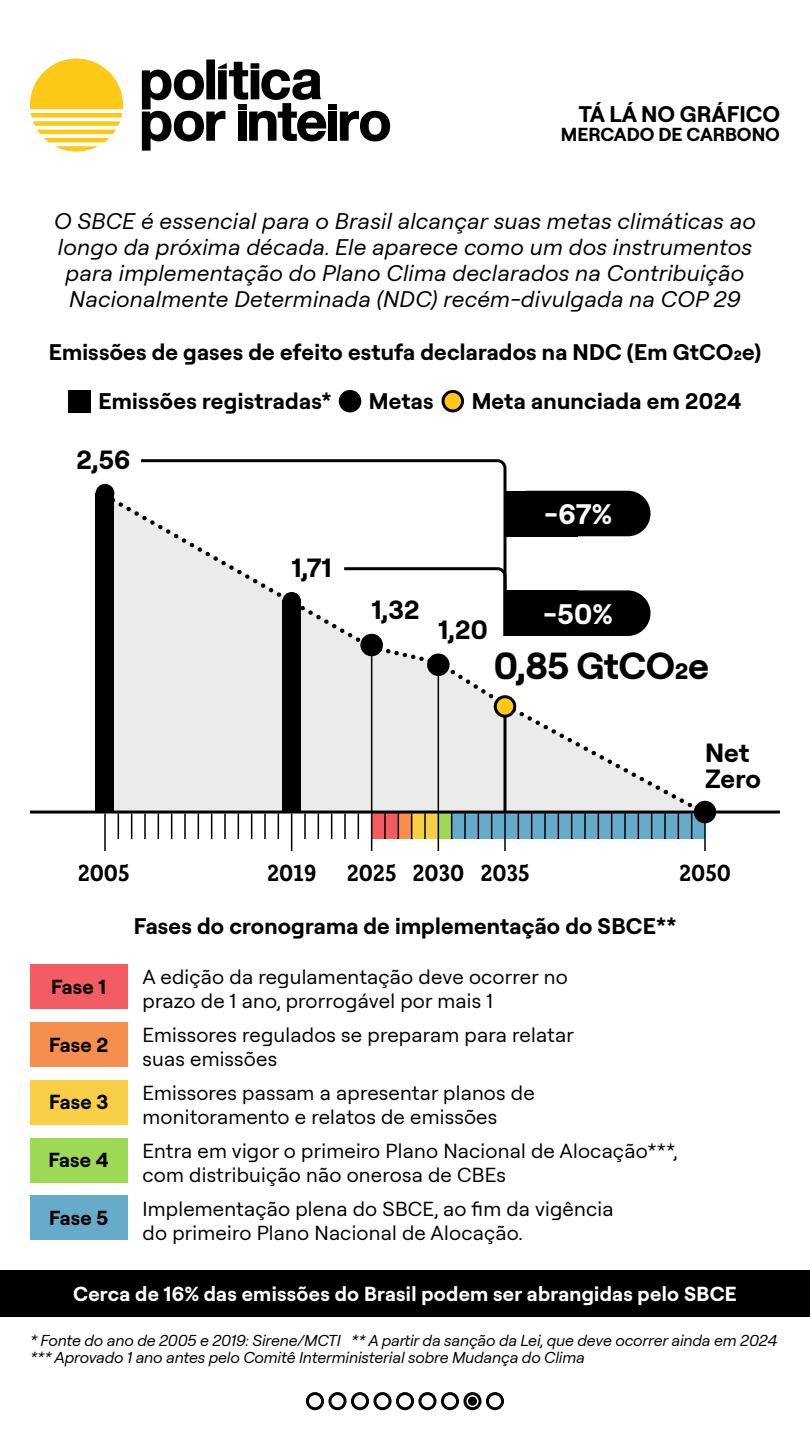
<style>
.page{position:relative;width:810px;height:1440px;background:#fff}
.page>*{position:absolute;margin:0;border:0;box-sizing:border-box;transform-origin:0 0}
.t1{font:700 37.5px "Roobert";letter-spacing:-.01em;color:#000}
.t2{font:700 28.12px "Roobert";color:#fff}
.t3{font:700 26.25px/26.2px "Roobert";letter-spacing:.01em;color:#000}
.t4{font:italic 22.5px/26.2px "Roobert";letter-spacing:.01em;color:#000;text-align:center}
.t5{font:700 22.5px/48.9px "Roobert";letter-spacing:.01em;color:#000}
.t6{font:800 22.5px "Rogliano";color:#000}
.t7{font:20.25px/24px "Roobert";letter-spacing:.01em;color:#000}
.t8{font:700 20.25px "Roobert";letter-spacing:.015em;color:#fff}
.t9{font:700 20.25px "Roobert";letter-spacing:.01em;color:#000}
.t10{font:700 18.75px "Roobert";color:#000}
.t11{font:italic 15.75px/17.2px "Roobert";letter-spacing:-.01em;color:#000}
</style>
<div class="page">
<div style="left:68px;top:390px;width:23px;height:22px;background:#000"></div>
<div style="left:340px;top:391px;width:20px;height:20px;background:#000;border-radius:50%"></div>
<div style="left:339px;top:390px;width:22px;height:22px;border:3px solid #000;border-radius:50%"></div>
<svg style="left:30px;top:59px;width:93px;height:93px"></svg>
<div style="left:328px;top:105px;width:9px;height:5px;background:#000"></div>
<div style="left:328px;top:112px;width:9px;height:29px;background:#000"></div>
<svg style="left:340px;top:111px;width:50px;height:30px"></svg>
<div style="left:206px;top:60px;width:9px;height:39px;background:#000"></div>
<svg style="left:142px;top:62px;width:184px;height:89px"></svg>
<div style="left:443px;top:391px;width:20px;height:20px;background:#fec818;border-radius:50%"></div>
<div style="left:442px;top:390px;width:22px;height:22px;border:3px solid #000;border-radius:50%"></div>
<svg style="left:141px;top:459px;width:366px;height:34px"></svg>
<div style="left:0;top:1270px;width:810px;height:47px;background:#000"></div>
<div style="left:306px;top:1392px;width:18px;height:18px;border:3px solid #000;border-radius:50%"></div>
<div style="left:328px;top:1392px;width:19px;height:18px;border:3px solid #000;border-radius:50%"></div>
<div style="left:351px;top:1392px;width:18px;height:18px;border:3px solid #000;border-radius:50%"></div>
<div style="left:373px;top:1392px;width:19px;height:18px;border:3px solid #000;border-radius:50%"></div>
<div style="left:396px;top:1392px;width:18px;height:18px;border:3px solid #000;border-radius:50%"></div>
<div style="left:418px;top:1392px;width:19px;height:18px;border:3px solid #000;border-radius:50%"></div>
<div style="left:468px;top:1397px;width:9px;height:9px;background:#000;border-radius:50%"></div>
<div style="left:441px;top:1392px;width:18px;height:18px;border:3px solid #000;border-radius:50%"></div>
<div style="left:463px;top:1392px;width:19px;height:18px;border:3px solid #000;border-radius:50%"></div>
<div style="left:486px;top:1392px;width:18px;height:18px;border:3px solid #000;border-radius:50%"></div>
<hr style="left:291px;top:814px;width:1px;height:37px;background:#000">
<hr style="left:371px;top:814px;width:1px;height:37px;background:#000">
<hr style="left:438px;top:814px;width:1px;height:37px;background:#000">
<hr style="left:504px;top:814px;width:2px;height:37px;background:#000">
<hr style="left:704px;top:814px;width:2px;height:37px;background:#000">
<hr style="left:104px;top:814px;width:2px;height:37px;background:#000">
<svg style="left:105px;top:493px;width:601px;height:346px"></svg>
<div style="left:96px;top:493px;width:18px;height:319px;background:#000"></div>
<div style="left:282px;top:601px;width:19px;height:211px;background:#000"></div>
<hr style="left:371px;top:645px;width:1px;height:169px;background:#000">
<hr style="left:438px;top:665px;width:1px;height:149px;background:#000">
<hr style="left:30px;top:811px;width:750px;height:3px;background:#000">
<hr style="left:503px;top:706px;width:3px;height:106px;background:#000">
<div style="left:695px;top:802px;width:20px;height:20px;background:#000;border-radius:50%"></div>
<div style="left:694px;top:801px;width:22px;height:22px;border:3px solid #000;border-radius:50%"></div>
<div style="left:362px;top:635px;width:19px;height:20px;background:#000;border-radius:50%"></div>
<div style="left:360px;top:634px;width:23px;height:22px;border:3px solid #000;border-radius:50%"></div>
<div style="left:429px;top:655px;width:19px;height:20px;background:#000;border-radius:50%"></div>
<div style="left:427px;top:654px;width:23px;height:22px;border:3px solid #000;border-radius:50%"></div>
<div style="left:495px;top:697px;width:20px;height:19px;background:#fec818;border-radius:50%"></div>
<div style="left:494px;top:695px;width:22px;height:23px;border:3px solid #000;border-radius:50%"></div>
<div style="left:284px;top:594px;width:16px;height:15px;background:#000;border-radius:50%"></div>
<div style="left:282px;top:592px;width:19px;height:19px;border:3px solid #000;border-radius:50%"></div>
<div style="left:97px;top:485px;width:16px;height:16px;background:#000;border-radius:50%"></div>
<div style="left:96px;top:484px;width:18px;height:19px;border:3px solid #000;border-radius:50%"></div>
<div style="left:506px;top:491px;width:145px;height:45px;background:#000;border-radius:23px"></div>
<div style="left:506px;top:491px;width:72px;height:45px;background:#000"></div>
<div style="left:506px;top:590px;width:145px;height:46px;background:#000;border-radius:23px"></div>
<div style="left:506px;top:590px;width:72px;height:46px;background:#000"></div>
<div style="left:30px;top:964px;width:98px;height:45px;background:#f35c63"></div>
<div style="left:30px;top:1022px;width:98px;height:45px;background:#f68e4d"></div>
<div style="left:30px;top:1080px;width:98px;height:45px;background:#f6cf46"></div>
<div style="left:30px;top:1138px;width:98px;height:45px;background:#9dd955"></div>
<div style="left:30px;top:1196px;width:98px;height:44px;background:#66abca"></div>
<p class="t5" style="left:579px;top:88px;width:203px">TÁ LÁ NO GRÁFICO</p>
<p class="t10" style="left:561px;top:121px;width:221px">MERCADO DE CARBONO</p>
<p class="t4" style="left:54px;top:206px;width:703px">O SBCE é essencial para o Brasil alcançar suas metas climáticas ao longo da próxima década. Ele aparece como um dos instrumentos para implementação do Plano Clima declarados na Contribuição Nacionalmente Determinada (NDC) recém-divulgada na COP 29</p>
<p class="t5" style="left:98px;top:326px;width:664px;text-indent:-50px">Emissões de gases de efeito estufa declarados na NDC (Em GtCO2e)<br>Emissões registradas*</p>
<p class="t5" style="left:369px;top:375px;width:66px">Metas</p>
<p class="t5" style="left:472px;top:375px;width:271px">Meta anunciada em 2024</p>
<p class="t3" style="left:77px;top:445px;width:55px">2,56</p>
<p class="t6" style="left:78px;top:859px;width:53px">2005</p>
<p class="t3" style="left:292px;top:553px;width:42px">1,71</p>
<h2 class="t2" style="left:545px;top:493px;width:69px">-67%</h2>
<p class="t3" style="left:372px;top:595px;width:49px">1,32</p>
<p class="t3" style="left:438px;top:614px;width:51px">1,20</p>
<h2 class="t2" style="left:544px;top:593px;width:71px">-50%</h2>
<h1 class="t1" style="left:494px;top:639px;width:217px">0,85 GtCO2e</h1>
<p class="t3" style="left:705px;top:738px;width:57px">Net<br>Zero</p>
<p class="t6" style="left:267px;top:859px;width:51px">2019</p>
<p class="t6" style="left:347px;top:859px;width:184px">2025 2030 2035</p>
<p class="t6" style="left:679px;top:859px;width:53px">2050</p>
<p class="t5" style="left:134px;top:900px;width:544px">Fases do cronograma de implementação do SBCE**</p>
<p class="t9" style="left:51px;top:972px;width:56px">Fase 1</p>
<p class="t7" style="left:142px;top:964px;width:427px">A edição da regulamentação deve ocorrer no prazo de 1 ano, prorrogável por mais 1</p>
<p class="t9" style="left:49px;top:1030px;width:61px">Fase 2</p>
<p class="t7" style="left:143px;top:1022px;width:433px">Emissores regulados se preparam para relatar suas emissões</p>
<p class="t9" style="left:49px;top:1088px;width:61px">Fase 3</p>
<p class="t7" style="left:142px;top:1080px;width:394px">Emissores passam a apresentar planos de monitoramento e relatos de emissões</p>
<p class="t9" style="left:49px;top:1145px;width:62px">Fase 4</p>
<p class="t7" style="left:143px;top:1138px;width:537px">Entra em vigor o primeiro Plano Nacional de Alocação***, com distribuição não onerosa de CBEs</p>
<p class="t7" style="left:143px;top:1196px;width:473px">Implementação plena do SBCE, ao fim da vigência do primeiro Plano Nacional de Alocação.</p>
<p class="t9" style="left:49px;top:1203px;width:61px">Fase 5</p>
<p class="t8" style="left:73px;top:1279px;width:665px">Cerca de 16% das emissões do Brasil podem ser abrangidas pelo SBCE</p>
<p class="t11" style="left:30px;top:1331px;width:749px">* Fonte do ano de 2005 e 2019: Sirene/MCTI ** A partir da sanção da Lei, que deve ocorrer ainda em 2024 *** Aprovado 1 ano antes pelo Comitê Interministerial sobre Mudança do Clima</p>
</div>
